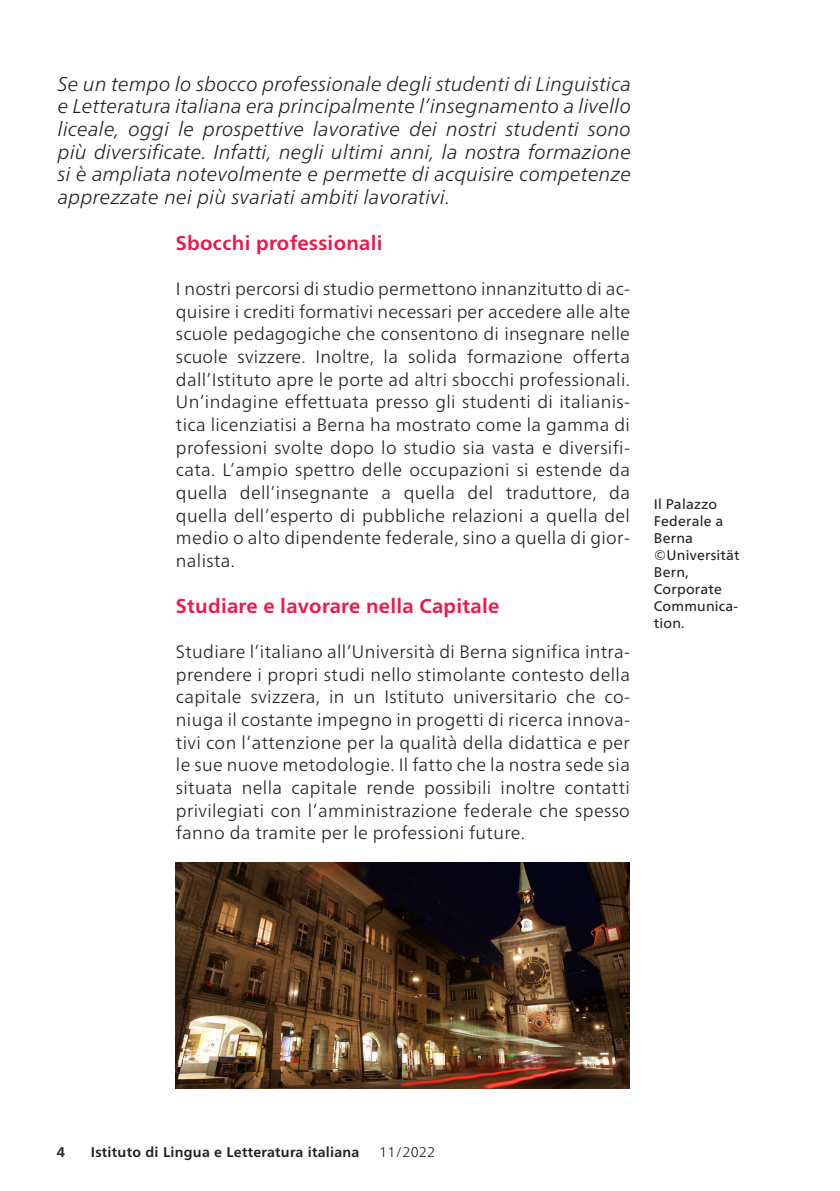
<style>
.page{position:relative;width:840px;height:1191px;background:#fff}
.page>*{position:absolute;margin:0;border:0;box-sizing:border-box;transform-origin:0 0}
._4__Vorspann_10pt{font:italic 300 20px/22.6px "Frutiger Neue LT Pro";letter-spacing:.01em;color:#231f20;text-align:justify}
._2__Untertitel{font:700 20px "Frutiger Neue LT Pro";letter-spacing:.015em;color:#ed1748}
._5__Grundtext_9pt{font:300 18px/22.6px "Frutiger Neue LT Pro";letter-spacing:.02em;color:#231f20;text-align:justify}
._6__Legende_Fussn_Ma{font:14px/17px "Frutiger Neue LT";letter-spacing:.015em;color:#231f20}
.t1{font:700 14px "Frutiger Neue LT Pro";letter-spacing:.02em;color:#231f20}
.t2{font:300 14px "Frutiger Neue LT Pro";letter-spacing:.02em;color:#231f20}
</style>
<div class="page">
<img style="left:176px;top:862px;width:453px;height:227px">
<p class="_4__Vorspann_10pt" style="left:58px;top:72px;width:574px">Se un tempo lo sbocco professionale degli studenti di Linguistica e Letteratura italiana era principalmente l’insegnamento a livello liceale, oggi le prospettive lavorative dei nostri studenti sono più diversificate. Infatti, negli ultimi anni, la nostra formazione si è ampliata notevolmente e permette di acquisire competenze apprezzate nei più svariati ambiti lavorativi.</p>
<p class="_2__Untertitel" style="left:176px;top:231px;width:208px">Sbocchi professionali</p>
<p class="_5__Grundtext_9pt" style="left:176px;top:277px;width:455px">I nostri percorsi di studio permettono innanzitutto di ac&shy;quisire i crediti formativi necessari per accedere alle alte scuole pedagogiche che consentono di insegnare nelle scuole svizzere. Inoltre, la solida formazione offerta dall’Istituto apre le porte ad altri sbocchi professionali.<br>Un’indagine effettuata presso gli studenti di italianis&shy;tica licenziatisi a Berna ha mostrato come la gamma di professioni svolte dopo lo studio sia vasta e diversifi&shy;cata. L’ampio spettro delle occupazioni si estende da quella dell’insegnante a quella del traduttore, da quella dell’esperto di pubbliche relazioni a quella del medio o alto dipendente federale, sino a quella di gior&shy;nalista.</p>
<p class="_2__Untertitel" style="left:176px;top:593px;width:325px">Studiare e lavorare nella Capitale</p>
<p class="_5__Grundtext_9pt" style="left:176px;top:640px;width:455px">Studiare l’italiano all’Università di Berna significa intra&shy;prendere i propri studi nello stimolante contesto della capitale svizzera, in un Istituto universitario che co&shy;niuga il costante impegno in progetti di ricerca innova&shy;tivi con l’attenzione per la qualità della didattica e per le sue nuove metodologie. Il fatto che la nostra sede sia situata nella capitale rende possibili inoltre contatti privilegiati con l’amministrazione federale che spesso fanno da tramite per le professioni future.</p>
<p class="_6__Legende_Fussn_Ma" style="left:653px;top:496px;width:71px">Il Palazzo<br>Federale a<br>Berna</p>
<p class="_6__Legende_Fussn_Ma" style="left:653px;top:547px;width:87px">©Universität<br>Bern,<br>Corporate<br>Communica&shy;tion.</p>
<p class="t1" style="left:57px;top:1143px;width:10px">4</p>
<p class="t1" style="left:91px;top:1143px;width:270px">Istituto di Lingua e Letteratura italiana</p>
<p class="t2" style="left:379px;top:1143px;width:58px">11/2022</p>
</div>
